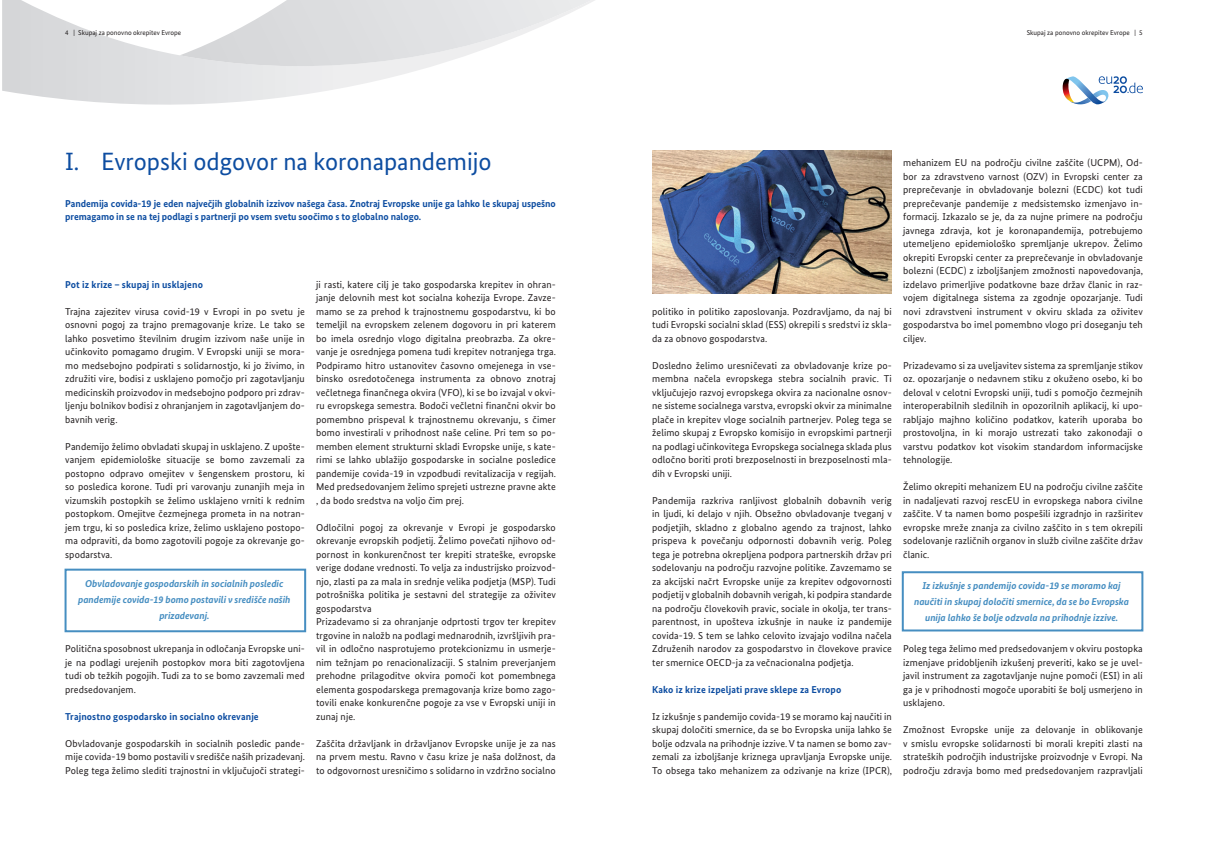
<style>
.page{position:relative;width:1208px;height:859px;background:#fff}
.page>*{position:absolute;margin:0;border:0;box-sizing:border-box;transform-origin:0 0}
.t1{font:25px "Bundes Sans";color:#0d4da1}
.t2{font:10px/13.5px "Bundes Sans";letter-spacing:.01em;color:#231f20;text-align:justify}
.t3{font:700 10px/13.5px "Bundes Sans";letter-spacing:-.005em;color:#0d4da1}
.t4{font:italic 700 10px/16px "Bundes Sans";letter-spacing:-.005em;color:#468ec1;text-align:center}
.t5{font:7px "Bundes Sans";color:#231f20}
</style>
<div class="page">
<svg style="left:2px;top:0;width:593px;height:105px"></svg>
<svg style="left:180px;top:0;width:412px;height:76px"></svg>
<div style="left:65px;top:569px;width:241px;height:63px;background:#fff;border:2px solid #468ec1"></div>
<div style="left:901px;top:571px;width:242px;height:60px;background:#fff;border:2px solid #468ec1"></div>
<svg style="left:1062px;top:76px;width:81px;height:28px"></svg>
<img style="left:652px;top:150px;width:239px;height:143px">
<p class="t5" style="left:65px;top:29px;width:118px">4 | Skupaj za ponovno okrepitev Evrope</p>
<p class="t5" style="left:1026px;top:29px;width:118px">Skupaj za ponovno okrepitev Evrope | 5</p>
<p class="t1" style="left:65px;top:146px;width:428px">I. Evropski odgovor na koronapandemijo</p>
<p class="t3" style="left:65px;top:196px;width:492px">Pandemija covida-19 je eden največjih globalnih izzivov našega časa. Znotraj Evropske unije ga lahko le skupaj uspešno premagamo in se na tej podlagi s partnerji po vsem svetu soočimo s to globalno nalogo.</p>
<p class="t2" style="left:903px;top:156px;width:241px">mehanizem EU na področju civilne zaščite (UCPM), Od&shy;bor za zdravstveno varnost (OZV) in Evropski center za preprečevanje in obvladovanje bolezni (ECDC) kot tudi preprečevanje pandemije z medsistemsko izmenjavo in&shy;formacij. Izkazalo se je, da za nujne primere na področju javnega zdravja, kot je koronapandemija, potrebujemo utemeljeno epidemiološko spremljanje ukrepov. Želimo okrepiti Evropski center za preprečevanje in obvladovanje bolezni (ECDC) z izboljšanjem zmožnosti napovedovanja, izdelavo primerljive podatkovne baze držav članic in raz&shy;vojem digitalnega sistema za zgodnje opozarjanje. Tudi novi zdravstveni instrument v okviru sklada za oživitev gospodarstva bo imel pomembno vlogo pri doseganju teh ciljev.</p>
<p class="t2" style="left:903px;top:358px;width:241px">Prizadevamo si za uveljavitev sistema za spremljanje stikov oz. opozarjanje o nedavnem stiku z okuženo osebo, ki bo deloval v celotni Evropski uniji, tudi s pomočjo čezmejnih interoperabilnih sledilnih in opozorilnih aplikacij, ki upo&shy;rabljajo majhno količino podatkov, katerih uporaba bo prostovoljna, in ki morajo ustrezati tako zakonodaji o varstvu podatkov kot visokim standardom informacijske tehnologije.</p>
<p class="t2" style="left:903px;top:480px;width:241px">Želimo okrepiti mehanizem EU na področju civilne zaščite in nadaljevati razvoj rescEU in evropskega nabora civilne zaščite. V ta namen bomo pospešili izgradnjo in razširitev evropske mreže znanja za civilno zaščito in s tem okrepili sodelovanje različnih organov in služb civilne zaščite držav članic.</p>
<p class="t3" style="left:65px;top:277px;width:139px">Pot iz krize – skupaj in usklajeno</p>
<p class="t2" style="left:65px;top:304px;width:241px">Trajna zajezitev virusa covid-19 v Evropi in po svetu je osnovni pogoj za trajno premagovanje krize. Le tako se lahko posvetimo številnim drugim izzivom naše unije in učinkovito pomagamo drugim. V Evropski uniji se mora&shy;mo medsebojno podpirati s solidarnostjo, ki jo živimo, in združiti vire, bodisi z usklajeno pomočjo pri zagotavljanju medicinskih proizvodov in medsebojno podporo pri zdrav&shy;ljenju bolnikov bodisi z ohranjanjem in zagotavljanjem do&shy;bavnih verig.</p>
<p class="t2" style="left:65px;top:439px;width:241px">Pandemijo želimo obvladati skupaj in usklajeno. Z upošte&shy;vanjem epidemiološke situacije se bomo zavzemali za postopno odpravo omejitev v šengenskem prostoru, ki so posledica korone. Tudi pri varovanju zunanjih meja in vizumskih postopkih se želimo usklajeno vrniti k rednim postopkom. Omejitve čezmejnega prometa in na notran&shy;jem trgu, ki so posledica krize, želimo usklajeno postopo&shy;ma odpraviti, da bomo zagotovili pogoje za okrevanje go&shy;spodarstva.</p>
<p class="t2" style="left:316px;top:277px;width:241px">ji rasti, katere cilj je tako gospodarska krepitev in ohran&shy;janje delovnih mest kot socialna kohezija Evrope. Zavze&shy;mamo se za prehod k trajnostnemu gospodarstvu, ki bo temeljil na evropskem zelenem dogovoru in pri katerem bo imela osrednjo vlogo digitalna preobrazba. Za okre&shy;vanje je osrednjega pomena tudi krepitev notranjega trga.<br>Podpiramo hitro ustanovitev časovno omejenega in vse&shy;binsko osredotočenega instrumenta za obnovo znotraj večletnega finančnega okvira (VFO), ki se bo izvajal v okvi&shy;ru evropskega semestra. Bodoči večletni finančni okvir bo pomembno prispeval k trajnostnemu okrevanju, s čimer bomo investirali v prihodnost naše celine. Pri tem so po&shy;memben element strukturni skladi Evropske unije, s kate&shy;rimi se lahko ublažijo gospodarske in socialne posledice pandemije covida-19 in vzpodbudi revitalizacija v regijah.<br>Med predsedovanjem želimo sprejeti ustrezne pravne akte , da bodo sredstva na voljo čim prej.</p>
<p class="t2" style="left:316px;top:520px;width:241px">Odločilni pogoj za okrevanje v Evropi je gospodarsko okrevanje evropskih podjetij. Želimo povečati njihovo od&shy;pornost in konkurenčnost ter krepiti strateške, evropske verige dodane vrednosti. To velja za industrijsko proizvod&shy;njo, zlasti pa za mala in srednje velika podjetja (MSP). Tudi potrošniška politika je sestavni del strategije za oživitev gospodarstva</p>
<p class="t2" style="left:316px;top:615px;width:241px">Prizadevamo si za ohranjanje odprtosti trgov ter krepitev trgovine in naložb na podlagi mednarodnih, izvršljivih pra&shy;vil in odločno nasprotujemo protekcionizmu in usmerje&shy;nim težnjam po renacionalizaciji. S stalnim preverjanjem prehodne prilagoditve okvira pomoči kot pomembnega elementa gospodarskega premagovanja krize bomo zago&shy;tovili enake konkurenčne pogoje za vse v Evropski uniji in zunaj nje.</p>
<p class="t2" style="left:316px;top:736px;width:241px">Zaščita državljank in državljanov Evropske unije je za nas na prvem mestu. Ravno v času krize je naša dolžnost, da to odgovornost uresničimo s solidarno in vzdržno socialno</p>
<p class="t2" style="left:652px;top:304px;width:241px">politiko in politiko zaposlovanja. Pozdravljamo, da naj bi tudi Evropski socialni sklad (ESS) okrepili s sredstvi iz skla&shy;da za obnovo gospodarstva.</p>
<p class="t2" style="left:652px;top:358px;width:241px">Dosledno želimo uresničevati za obvladovanje krize po&shy;membna načela evropskega stebra socialnih pravic. Ti vključujejo razvoj evropskega okvira za nacionalne osnov&shy;ne sisteme socialnega varstva, evropski okvir za minimalne plače in krepitev vloge socialnih partnerjev. Poleg tega se želimo skupaj z Evropsko komisijo in evropskimi partnerji na podlagi učinkovitega Evropskega socialnega sklada plus odločno boriti proti brezposelnosti in brezposelnosti mla&shy;dih v Evropski uniji.</p>
<p class="t2" style="left:652px;top:493px;width:241px">Pandemija razkriva ranljivost globalnih dobavnih verig in ljudi, ki delajo v njih. Obsežno obvladovanje tveganj v podjetjih, skladno z globalno agendo za trajnost, lahko prispeva k povečanju odpornosti dobavnih verig. Poleg tega je potrebna okrepljena podpora partnerskih držav pri sodelovanju na področju razvojne politike. Zavzemamo se za akcijski načrt Evropske unije za krepitev odgovornosti podjetij v globalnih dobavnih verigah, ki podpira standarde na področju človekovih pravic, sociale in okolja, ter trans&shy;parentnost, in upošteva izkušnje in nauke iz pandemije covida-19. S tem se lahko celovito izvajajo vodilna načela Združenih narodov za gospodarstvo in človekove pravice ter smernice OECD-ja za večnacionalna podjetja.</p>
<p class="t3" style="left:652px;top:682px;width:191px">Kako iz krize izpeljati prave sklepe za Evropo</p>
<p class="t2" style="left:652px;top:709px;width:241px">Iz izkušnje s pandemijo covida-19 se moramo kaj naučiti in skupaj določiti smernice, da se bo Evropska unija lahko še bolje odzvala na prihodnje izzive. V ta namen se bomo zav&shy;zemali za izboljšanje kriznega upravljanja Evropske unije.<br>To obsega tako mehanizem za odzivanje na krize (IPCR),</p>
<p class="t4" style="left:78px;top:575px;width:214px">Obvladovanje gospodarskih in socialnih posledic pandemije covida-19 bomo postavili v središče naših prizadevanj.</p>
<p class="t4" style="left:914px;top:578px;width:216px">Iz izkušnje s pandemijo covida-19 se moramo kaj naučiti in skupaj določiti smernice, da se bo Evropska unija lahko še bolje odzvala na prihodnje izzive.</p>
<p class="t2" style="left:65px;top:642px;width:241px">Politična sposobnost ukrepanja in odločanja Evropske uni&shy;je na podlagi urejenih postopkov mora biti zagotovljena tudi ob težkih pogojih. Tudi za to se bomo zavzemali med predsedovanjem.</p>
<p class="t3" style="left:65px;top:709px;width:195px">Trajnostno gospodarsko in socialno okrevanje</p>
<p class="t2" style="left:65px;top:736px;width:241px">Obvladovanje gospodarskih in socialnih posledic pande&shy;mije covida-19 bomo postavili v središče naših prizadevanj.</p>
<p class="t2" style="left:65px;top:763px;width:241px">Poleg tega želimo slediti trajnostni in vključujoči strategi-</p>
<p class="t2" style="left:903px;top:642px;width:241px">Poleg tega želimo med predsedovanjem v okviru postopka izmenjave pridobljenih izkušenj preveriti, kako se je uvel&shy;javil instrument za zagotavljanje nujne pomoči (ESI) in ali ga je v prihodnosti mogoče uporabiti še bolj usmerjeno in usklajeno.</p>
<p class="t2" style="left:903px;top:723px;width:241px">Zmožnost Evropske unije za delovanje in oblikovanje v smislu evropske solidarnosti bi morali krepiti zlasti na strateških področjih industrijske proizvodnje v Evropi. Na področju zdravja bomo med predsedovanjem razpravljali</p>
</div>
